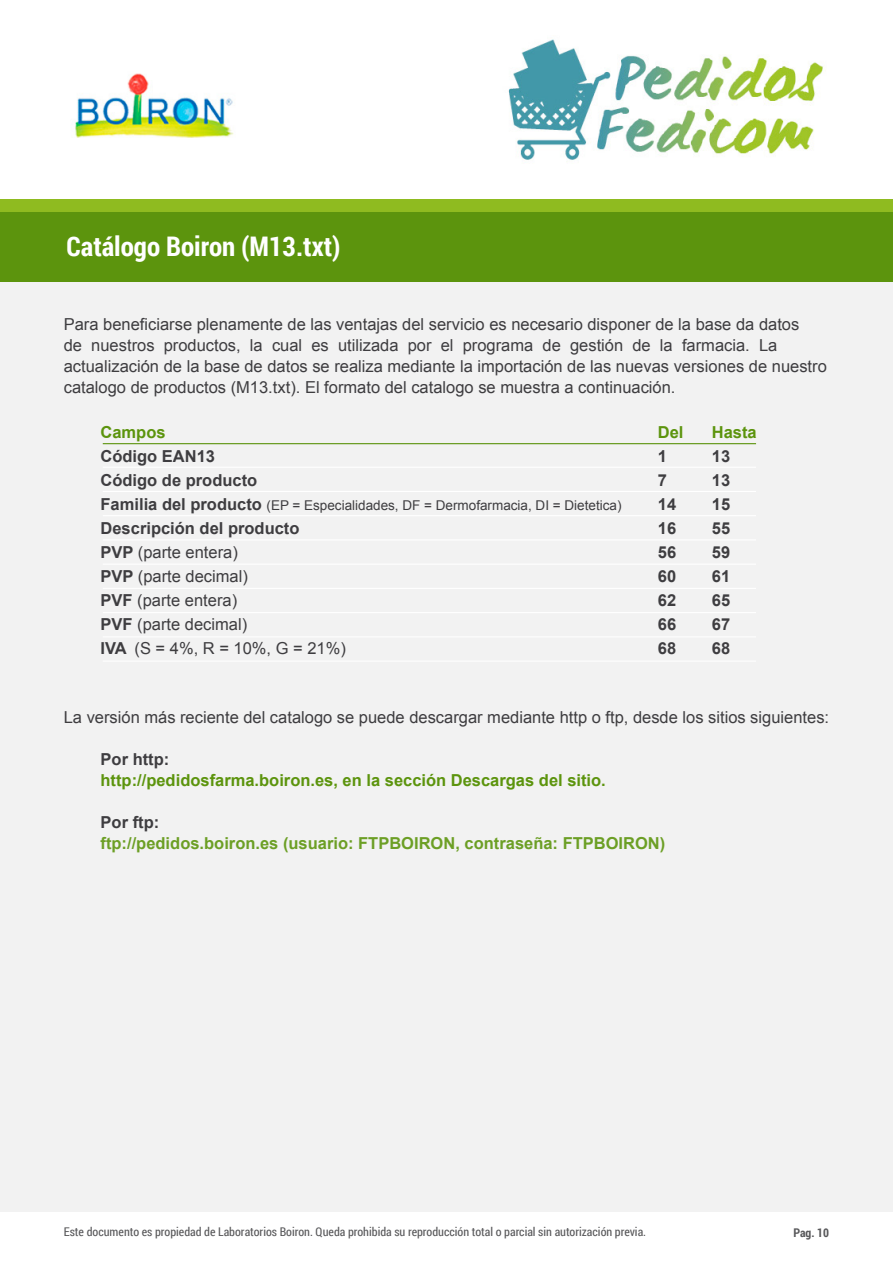
<style>
.page{position:relative;width:893px;height:1263px;background:#fff}
.page>*{position:absolute;margin:0;border:0;box-sizing:border-box;transform-origin:0 0}
.t1{font:700 27px "Roboto Condensed";color:#fff}
.t2{font:16.5px/21px "Arial";color:#3e3d40}
.t3{font:700 16.5px "Arial";color:#3e3d40}
.t4{font:700 16.5px "Arial";color:#5c940d}
.t5{font:700 16.5px "Arial";color:#6c9f25}
.t6{font:13.5px "Arial";color:#3e3d40}
.t7{font:12px "Roboto Condensed";color:#58585a}
.t8{font:700 12px "Roboto Condensed";color:#58585a}
.s1{font-weight:700;font-size:16.5px}
.s2{font-weight:700}
</style>
<div class="page">
<div style="left:0;top:199px;width:893px;height:86px;background:#8fbb20"></div>
<img style="left:75px;top:39px;width:751px;height:121px">
<div style="left:0;top:282px;width:893px;height:930px;background:#f2f2f2"></div>
<div style="left:0;top:212px;width:893px;height:70px;background:#5c940d"></div>
<hr style="left:103px;top:443px;width:653px;height:1px;background:#5c940d">
<hr style="left:103px;top:467px;width:653px;height:1px;background:#fff">
<hr style="left:103px;top:491px;width:653px;height:1px;background:#fff">
<hr style="left:103px;top:515px;width:653px;height:1px;background:#fff">
<hr style="left:103px;top:588px;width:653px;height:1px;background:#fff">
<hr style="left:103px;top:539px;width:653px;height:1px;background:#fff">
<hr style="left:103px;top:612px;width:653px;height:1px;background:#fff">
<hr style="left:103px;top:564px;width:653px;height:1px;background:#fff">
<hr style="left:103px;top:636px;width:653px;height:1px;background:#fff">
<hr style="left:103px;top:660px;width:653px;height:2px;background:#fff">
<h1 class="t1" style="left:67px;top:227px;width:276px">Catálogo Boiron (M13.txt)</h1>
<p class="t2" style="left:64px;top:313px;width:765px">Para beneficiarse plenamente de las ventajas del servicio es necesario disponer de la base da datos<br>de nuestros productos, la cual es utilizada por el programa de gestión de la farmacia. La actualización de la base de datos se realiza mediante la importación de las nuevas versiones de nuestro catalogo de productos (M13.txt). El formato del catalogo se muestra a continuación.</p>
<p class="t4" style="left:101px;top:421px;width:67px">Campos</p>
<p class="t4" style="left:658px;top:421px;width:27px">Del</p>
<p class="t4" style="left:712px;top:421px;width:46px">Hasta</p>
<p class="t3" style="left:101px;top:445px;width:116px">Código EAN13</p>
<p class="t3" style="left:658px;top:445px;width:11px">1</p>
<p class="t3" style="left:712px;top:445px;width:20px">13</p>
<p class="t3" style="left:101px;top:469px;width:158px">Código de producto</p>
<p class="t3" style="left:658px;top:469px;width:11px">7</p>
<p class="t3" style="left:712px;top:469px;width:20px">13</p>
<p class="t6" style="left:101px;top:496px;width:522px"><span class="s1">Familia del producto</span> (EP = Especialidades, DF = Dermofarmacia, DI = Dietetica)</p>
<p class="t3" style="left:658px;top:493px;width:20px">14</p>
<p class="t3" style="left:712px;top:493px;width:20px">15</p>
<p class="t3" style="left:101px;top:517px;width:200px">Descripción del producto</p>
<p class="t3" style="left:658px;top:517px;width:20px">16</p>
<p class="t3" style="left:712px;top:517px;width:20px">55</p>
<p class="t2" style="left:101px;top:541px;width:139px"><span class="s2">PVP</span> (parte entera)</p>
<p class="t3" style="left:658px;top:541px;width:20px">56</p>
<p class="t3" style="left:712px;top:541px;width:20px">59</p>
<p class="t2" style="left:101px;top:565px;width:149px"><span class="s2">PVP</span> (parte decimal)</p>
<p class="t3" style="left:658px;top:565px;width:20px">60</p>
<p class="t3" style="left:712px;top:565px;width:20px">61</p>
<p class="t2" style="left:101px;top:589px;width:138px"><span class="s2">PVF</span> (parte entera)</p>
<p class="t3" style="left:658px;top:589px;width:20px">62</p>
<p class="t3" style="left:712px;top:589px;width:20px">65</p>
<p class="t2" style="left:101px;top:613px;width:148px"><span class="s2">PVF</span> (parte decimal)</p>
<p class="t3" style="left:658px;top:613px;width:20px">66</p>
<p class="t3" style="left:712px;top:613px;width:20px">67</p>
<p class="t2" style="left:101px;top:637px;width:247px"><span class="s2">IVA</span> (S = 4%, R = 10%, G = 21%)</p>
<p class="t3" style="left:658px;top:637px;width:20px">68</p>
<p class="t3" style="left:712px;top:637px;width:20px">68</p>
<p class="t2" style="left:64px;top:706px;width:767px">La versión más reciente del catalogo se puede descargar mediante http o ftp, desde los sitios siguientes:</p>
<p class="t3" style="left:101px;top:748px;width:70px">Por http:</p>
<p class="t4" style="left:101px;top:769px;width:507px">http://pedidosfarma.boiron.es, en la sección Descargas del sitio.</p>
<p class="t3" style="left:101px;top:811px;width:60px">Por ftp:</p>
<p class="t5" style="left:101px;top:832px;width:566px">ftp://pedidos.boiron.es (usuario: FTPBOIRON, contraseña: FTPBOIRON)</p>
<p class="t7" style="left:64px;top:1224px;width:584px">Este documento es propiedad de Laboratorios Boiron. Queda prohibida su reproducción total o parcial sin autorización previa.</p>
<p class="t8" style="left:793px;top:1224px;width:37px">Pag. 10</p>
</div>
